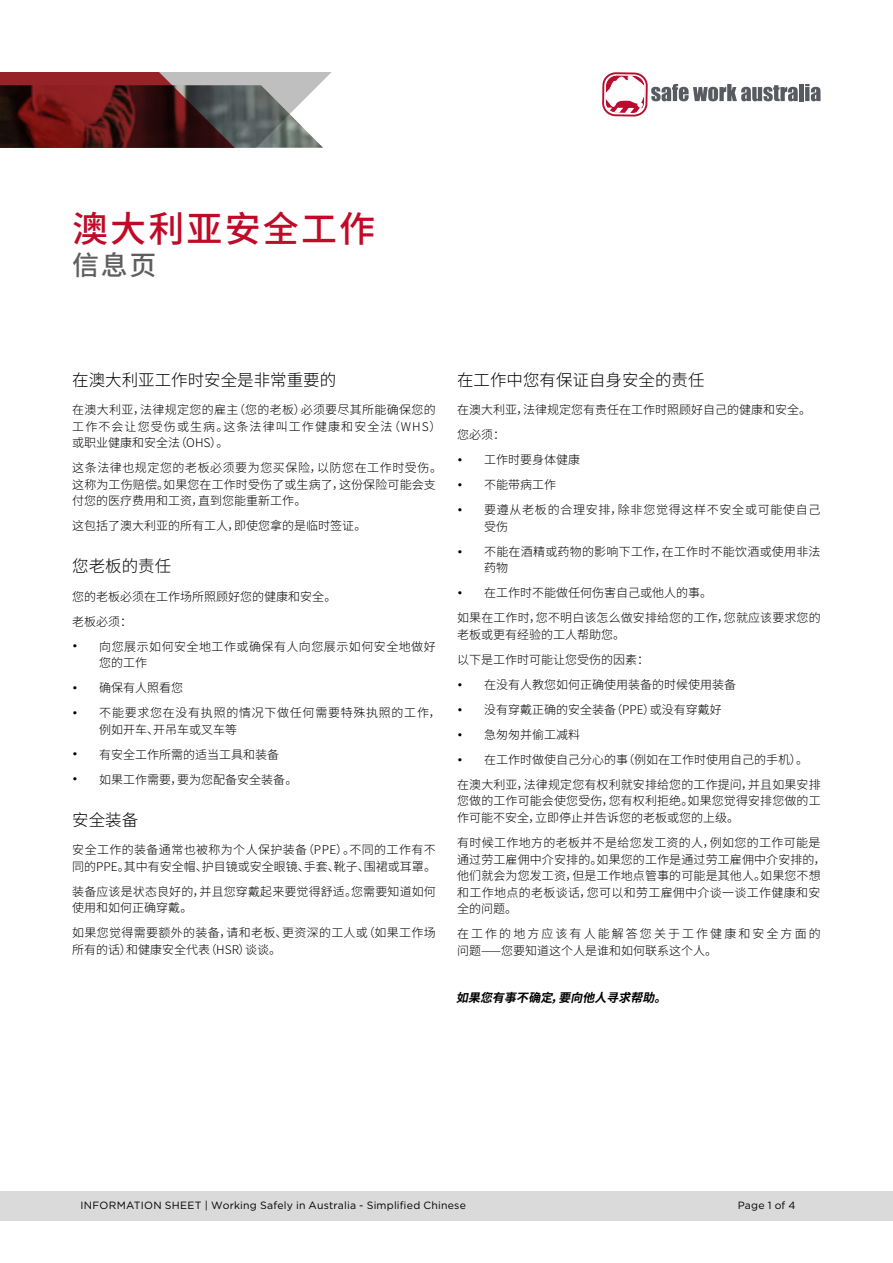
<style>
.page{position:relative;width:893px;height:1263px;background:#fff}
.page>*{position:absolute;margin:0;border:0;box-sizing:border-box;transform-origin:0 0}
.t1{font:500 36px "Source Han Sans SC";letter-spacing:.06em;color:#c10a27}
.t2{font:500 27px "Source Han Sans SC";color:#5f5e5e}
.t3{font:300 16.5px "Source Han Sans SC";color:#000}
.t4{font:300 12px/16.5px "Source Han Sans SC";letter-spacing:.01em;color:#000}
.t5{font:300 12px/16.5px "Source Han Sans SC";letter-spacing:.06em;color:#000}
.t6{font:300 12px/16.5px "Source Han Sans SC";letter-spacing:.03em;color:#000}
.t7{font:300 12px/16.5px "Source Han Sans SC";letter-spacing:.17em;color:#000}
.t8{font:300 12px/16.5px "Source Han Sans SC";letter-spacing:.04em;color:#000}
.t9{font:italic 700 12px "Source Han Sans SC";color:#000}
.t10{font:10.5px "Gotham";letter-spacing:.02em;color:#000}
.s1{font-family:"Gotham";font-weight:400}
</style>
<div class="page">
<svg style="left:0;top:72px;width:332px;height:13px;background:#ab7274"></svg>
<img style="left:0;top:85px;width:323px;height:63px">
<div style="left:602px;top:72px;width:46px;height:45px;border:2px solid #b80d2f;border-radius:13px"></div>
<svg style="left:651px;top:84px;width:147px;height:17px"></svg>
<div style="left:799px;top:84px;width:5px;height:17px;background:#575a60"></div>
<svg style="left:805px;top:84px;width:15px;height:17px"></svg>
<svg style="left:605px;top:75px;width:40px;height:38px"></svg>
<div style="left:1px;top:1191px;width:892px;height:29px;background:#dadada"></div>
<h1 class="t1" style="left:72px;top:209px;width:305px">澳大利亚安全工作</h1>
<h2 class="t2" style="left:72px;top:250px;width:86px">信息页</h2>
<h3 class="t3" style="left:72px;top:370px;width:265px">在澳大利亚工作时安全是非常重要的</h3>
<p class="t4" style="left:72px;top:402px;width:371px">在澳大利亚，法律规定您的雇主（您的老板）必须要尽其所能确保您的工作不会让您受伤或生病。这条法律叫工作健康和安全法（WHS）或职业健康和安全法（OHS）。</p>
<p class="t4" style="left:72px;top:460px;width:371px">这条法律也规定您的老板必须要为您买保险，以防您在工作时受伤。这称为工伤赔偿。如果您在工作时受伤了或生病了，这份保险可能会支付您的医疗费用和工资，直到您能重新工作。</p>
<p class="t4" style="left:72px;top:518px;width:296px">这包括了澳大利亚的所有工人，即使您拿的是临时签证。</p>
<h3 class="t3" style="left:72px;top:557px;width:101px">您老板的责任</h3>
<p class="t4" style="left:72px;top:588px;width:266px">您的老板必须在工作场所照顾好您的健康和安全。</p>
<p class="t4" style="left:72px;top:613px;width:61px">老板必须：</p>
<p class="t8" style="left:99px;top:638px;width:338px;text-indent:-27px"><span class="s1">•</span> 向您展示如何安全地工作或确保有人向您展示如何安全地做好您的工作</p>
<p class="t4" style="left:72px;top:680px;width:112px"><span class="s1">•</span> 确保有人照看您</p>
<p class="t5" style="left:99px;top:705px;width:343px;text-indent:-27px"><span class="s1">•</span> 不能要求您在没有执照的情况下做任何需要特殊执照的工作，例如开车、开吊车或叉车等</p>
<p class="t4" style="left:72px;top:746px;width:208px"><span class="s1">•</span> 有安全工作所需的适当工具和装备</p>
<p class="t4" style="left:72px;top:771px;width:227px"><span class="s1">•</span> 如果工作需要，要为您配备安全装备。</p>
<h3 class="t3" style="left:72px;top:810px;width:67px">安全装备</h3>
<p class="t6" style="left:72px;top:842px;width:365px">安全工作的装备通常也被称为个人保护装备（PPE）。不同的工作有不同的PPE。其中有安全帽、护目镜或安全眼镜、手套、靴子、围裙或耳罩。</p>
<p class="t4" style="left:72px;top:883px;width:365px">装备应该是状态良好的，并且您穿戴起来要觉得舒适。您需要知道如何使用和如何正确穿戴。</p>
<p class="t4" style="left:72px;top:925px;width:365px">如果您觉得需要额外的装备，请和老板、更资深的工人或（如果工作场所有的话）和健康安全代表（HSR）谈谈。</p>
<h3 class="t3" style="left:457px;top:370px;width:249px">在工作中您有保证自身安全的责任</h3>
<p class="t4" style="left:457px;top:402px;width:356px">在澳大利亚，法律规定您有责任在工作时照顾好自己的健康和安全。</p>
<p class="t4" style="left:457px;top:427px;width:49px">您必须：</p>
<p class="t4" style="left:457px;top:452px;width:124px"><span class="s1">•</span> 工作时要身体健康</p>
<p class="t4" style="left:457px;top:477px;width:100px"><span class="s1">•</span> 不能带病工作</p>
<p class="t5" style="left:484px;top:502px;width:338px;text-indent:-27px"><span class="s1">•</span> 要遵从老板的合理安排，除非您觉得这样不安全或可能使自己受伤</p>
<p class="t4" style="left:484px;top:543px;width:338px;text-indent:-27px"><span class="s1">•</span> 不能在酒精或药物的影响下工作，在工作时不能饮酒或使用非法药物</p>
<p class="t4" style="left:457px;top:585px;width:257px"><span class="s1">•</span> 在工作时不能做任何伤害自己或他人的事。</p>
<p class="t4" style="left:457px;top:610px;width:365px">如果在工作时，您不明白该怎么做安排给您的工作，您就应该要求您的老板或更有经验的工人帮助您。</p>
<p class="t4" style="left:457px;top:652px;width:193px">以下是工作时可能让您受伤的因素：</p>
<p class="t4" style="left:457px;top:677px;width:280px"><span class="s1">•</span> 在没有人教您如何正确使用装备的时候使用装备</p>
<p class="t4" style="left:457px;top:702px;width:266px"><span class="s1">•</span> 没有穿戴正确的安全装备（PPE）或没有穿戴好</p>
<p class="t4" style="left:457px;top:727px;width:124px"><span class="s1">•</span> 急匆匆并偷工减料</p>
<p class="t4" style="left:457px;top:751px;width:353px"><span class="s1">•</span> 在工作时做使自己分心的事（例如在工作时使用自己的手机）。</p>
<p class="t4" style="left:457px;top:776px;width:365px;text-align:justify">在澳大利亚，法律规定您有权利就安排给您的工作提问，并且如果安排您做的工作可能会使您受伤，您有权利拒绝。如果您觉得安排您做的工作可能不安全，立即停止并告诉您的老板或您的上级。</p>
<p class="t4" style="left:457px;top:835px;width:370px">有时候工作地方的老板并不是给您发工资的人，例如您的工作可能是通过劳工雇佣中介安排的。如果您的工作是通过劳工雇佣中介安排的，他们就会为您发工资，但是工作地点管事的可能是其他人。如果您不想和工作地点的老板谈话，您可以和劳工雇佣中介谈一谈工作健康和安全的问题。</p>
<p class="t7" style="left:457px;top:926px;width:365px">在工作的地方应该有人能解答您关于工作健康和安全方面的问题——您要知道这个人是谁和如何联系这个人。</p>
<p class="t9" style="left:456px;top:991px;width:218px">如果您有事不确定，要向他人寻求帮助。</p>
<p class="t10" style="left:81px;top:1199px;width:387px">INFORMATION SHEET | Working Safely in Australia - Simplified Chinese</p>
<p class="t10" style="left:738px;top:1199px;width:59px">Page 1 of 4</p>
</div>
